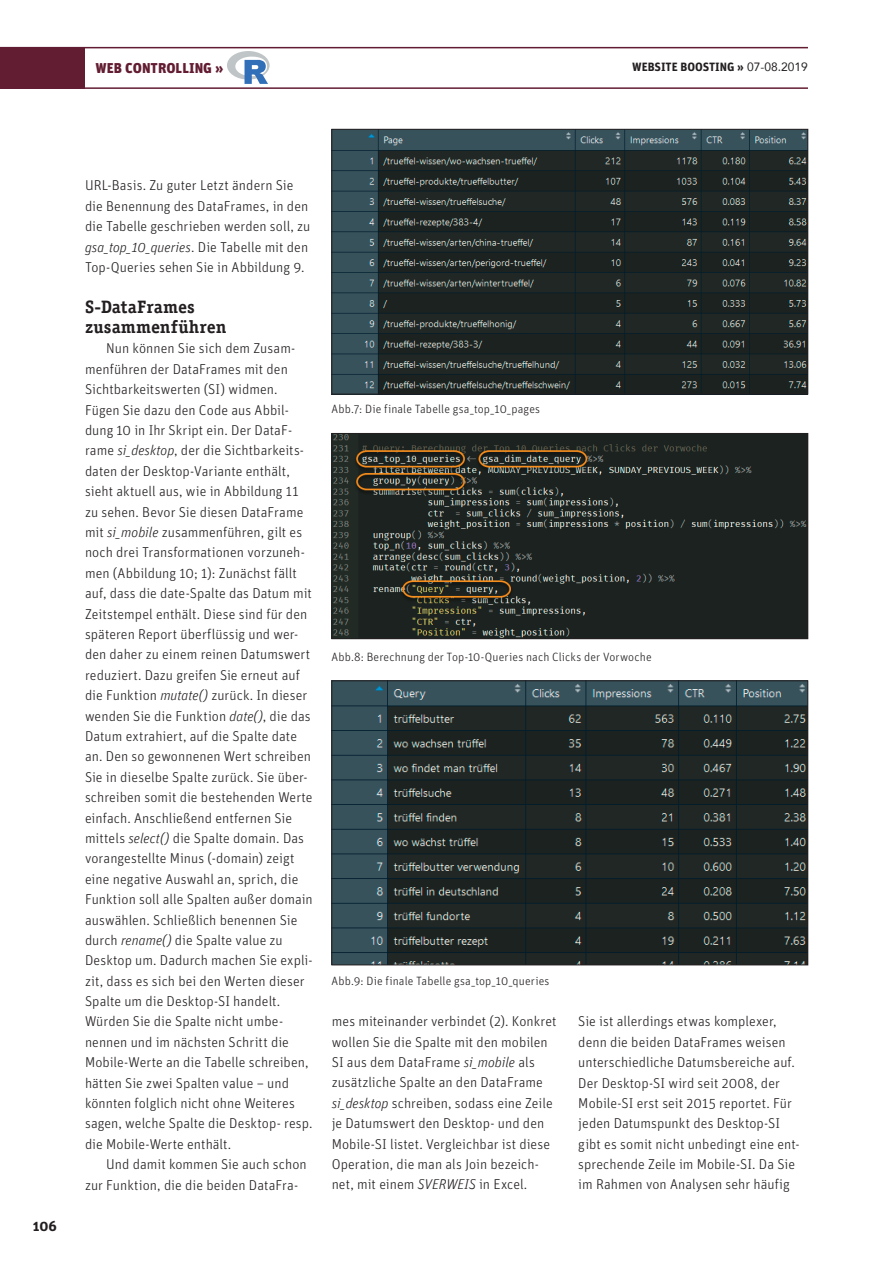
<style>
.page{position:relative;width:893px;height:1263px;background:#fff}
.page>*{position:absolute;margin:0;border:0;box-sizing:border-box;transform-origin:0 0}
.t1{font:700 18px/20.4px "Officina Serif Std";letter-spacing:.005em;color:#231f20}
.t2{font:300 14.25px/20.4px "Unit";letter-spacing:.005em;color:#231f20}
.t3{font:900 14.25px "Unit";color:#621d32}
.t4{font:700 14.25px "Unit";color:#231f20}
.t5{font:300 12px "Unit";letter-spacing:.01em;color:#231f20}
.t6{font:700 12px "Unit";color:#231f20}
.s1{font-family:"Avenir";font-weight:400}
.s2{font-style:italic}
</style>
<div class="page">
<div style="left:0;top:47px;width:85px;height:41px;background:#621d32"></div>
<hr style="left:0;top:47px;width:808px;height:1px;background:#621d32">
<hr style="left:0;top:87px;width:808px;height:2px;background:#621d32">
<svg style="left:227px;top:51px;width:43px;height:33px"></svg>
<img style="left:334px;top:131px;width:472px;height:261px">
<div style="left:332px;top:129px;width:476px;height:265px;border:1px solid #231f20"></div>
<img style="left:334px;top:435px;width:472px;height:202px">
<div style="left:332px;top:433px;width:476px;height:206px;border:1px solid #231f20"></div>
<img style="left:334px;top:683px;width:472px;height:280px">
<div style="left:332px;top:681px;width:476px;height:284px;border:1px solid #231f20"></div>
<p class="t3" style="left:96px;top:59px;width:129px">WEB CONTROLLING »</p>
<p class="t6" style="left:632px;top:59px;width:177px">WEBSITE BOOSTING » <span class="s1">07-08.2019</span></p>
<p class="t4" style="left:33px;top:1216px;width:26px">106</p>
<p class="t2" style="left:85px;top:175px;width:227px">URL-Basis. Zu guter Letzt ändern Sie die Benennung des DataFrames, in den die Tabelle geschrieben werden soll, zu <span class="s2">gsa_top_10_queries</span>. Die Tabelle mit den Top-Queries sehen Sie in Abbildung 9.</p>
<p class="t1" style="left:85px;top:296px;width:143px">S-DataFrames zusammenführen</p>
<p class="t2" style="left:85px;top:338px;width:229px;text-indent:21px">Nun können Sie sich dem Zusam&shy;menführen der DataFrames mit den Sichtbarkeitswerten (SI) widmen.<br>Fügen Sie dazu den Code aus Abbil&shy;dung 10 in Ihr Skript ein. Der DataF&shy;rame <span class="s2">si_desktop</span>, der die Sichtbarkeits&shy;daten der Desktop-Variante enthält, sieht aktuell aus, wie in Abbildung 11 zu sehen. Bevor Sie diesen DataFrame mit <span class="s2">si_mobile</span> zusammenführen, gilt es noch drei Transformationen vorzuneh&shy;men (Abbildung 10; 1): Zunächst fällt auf, dass die date-Spalte das Datum mit Zeitstempel enthält. Diese sind für den späteren Report überflüssig und wer&shy;den daher zu einem reinen Datumswert reduziert. Dazu greifen Sie erneut auf die Funktion <span class="s2">mutate()</span> zurück. In dieser wenden Sie die Funktion <span class="s2">date()</span>, die das Datum extrahiert, auf die Spalte date an. Den so gewonnenen Wert schreiben Sie in dieselbe Spalte zurück. Sie über&shy;schreiben somit die bestehenden Werte einfach. Anschließend entfernen Sie mittels <span class="s2">select()</span> die Spalte domain. Das vorangestellte Minus (-domain) zeigt eine negative Auswahl an, sprich, die Funktion soll alle Spalten außer domain auswählen. Schließlich benennen Sie durch <span class="s2">rename()</span> die Spalte value zu Desktop um. Dadurch machen Sie expli&shy;zit, dass es sich bei den Werten dieser Spalte um die Desktop-SI handelt.<br>Würden Sie die Spalte nicht umbe&shy;nennen und im nächsten Schritt die Mobile-Werte an die Tabelle schreiben, hätten Sie zwei Spalten value – und könnten folglich nicht ohne Weiteres sagen, welche Spalte die Desktop- resp. die Mobile-Werte enthält.</p>
<p class="t2" style="left:85px;top:1154px;width:223px;text-indent:21px">Und damit kommen Sie auch schon zur Funktion, die die beiden DataFra-</p>
<p class="t5" style="left:331px;top:402px;width:210px">Abb.7: Die finale Tabelle gsa_top_10_pages</p>
<p class="t5" style="left:331px;top:649px;width:322px">Abb.8: Berechnung der Top-10-Queries nach Clicks der Vorwoche</p>
<p class="t5" style="left:331px;top:974px;width:220px">Abb.9: Die finale Tabelle gsa_top_10_queries</p>
<p class="t2" style="left:332px;top:1011px;width:226px">mes miteinander verbindet (2). Konkret wollen Sie die Spalte mit den mobilen SI aus dem DataFrame <span class="s2">si_mobile</span> als zusätzliche Spalte an den DataFrame <span class="s2">si_desktop</span> schreiben, sodass eine Zeile je Datumswert den Desktop- und den Mobile-SI listet. Vergleichbar ist diese Operation, die man als Join bezeich&shy;net, mit einem <span class="s2">SVERWEIS</span> in Excel.</p>
<p class="t2" style="left:578px;top:1011px;width:223px">Sie ist allerdings etwas komplexer, denn die beiden DataFrames weisen unterschiedliche Datumsbereiche auf.<br>Der Desktop-SI wird seit 2008, der Mobile-SI erst seit 2015 reportet. Für jeden Datumspunkt des Desktop-SI gibt es somit nicht unbedingt eine ent&shy;sprechende Zeile im Mobile-SI. Da Sie im Rahmen von Analysen sehr häufig</p>
</div>
